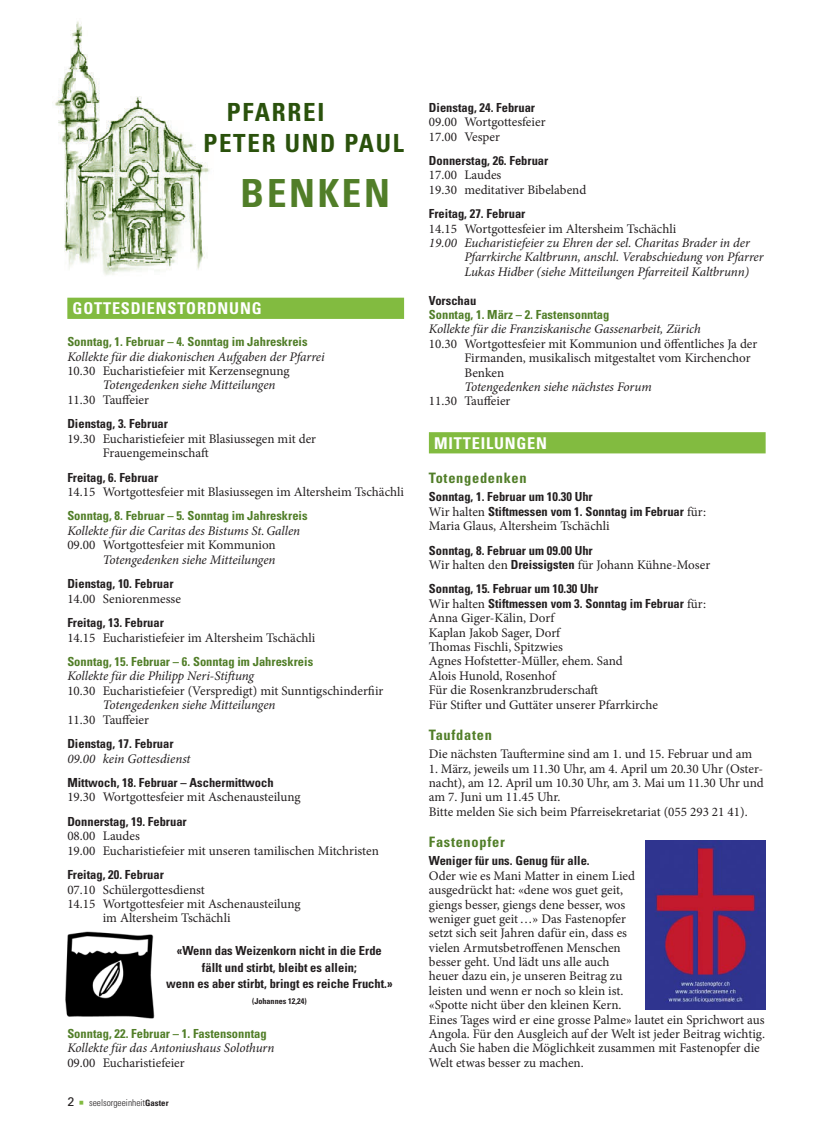
<style>
.page{position:relative;width:833px;height:1134px;background:#fff}
.page>*{position:absolute;margin:0;border:0;box-sizing:border-box;transform-origin:0 0}
.t1{font:700 condensed 38.75px "Univers LT Std";color:#517e28}
.t2{font:700 condensed 25px/31.2px "Univers LT Std";color:#2a510c}
.t3{font:700 condensed 16.25px "Univers LT Std";letter-spacing:.05em;color:#fff}
.t4{font:700 condensed 14.38px "Univers LT Std";letter-spacing:.05em;color:#517e28}
.t5{font:13.12px/14.4px "Minion Pro";color:#231f20}
.t6{font:italic 13.12px/14.4px "Minion Pro";letter-spacing:-.01em;color:#231f20}
.t7{font:700 condensed 12.5px/14.4px "Univers LT Std";color:#231f20}
.t8{font:700 condensed 12.5px "Univers LT Std";color:#517e28}
.t9{font:300 condensed 9.38px "Univers LT Std";color:#231f20}
.t10{font:700 condensed 8.12px "Univers LT Std";color:#231f20}
.s1{font-weight:400;font-stretch:normal;font-size:12.5px}
.s2{font-family:"Minion Pro";font-weight:400;font-stretch:normal;font-size:13.12px;color:#82bb40}
.s3{font-weight:700;font-size:8.75px}
.s4{font-family:"Minion Pro";font-weight:400;font-stretch:normal;font-size:13.12px}
.s5{font-family:"Univers LT Std";font-weight:700;font-stretch:condensed;font-size:12.5px}
</style>
<div class="page">
<div style="left:67px;top:298px;width:337px;height:21px;background:#82bb40"></div>
<div style="left:429px;top:432px;width:336px;height:21px;background:#82bb40"></div>
<img style="left:52px;top:21px;width:158px;height:254px">
<img style="left:65px;top:931px;width:90px;height:88px">
<img style="left:645px;top:840px;width:120px;height:170px">
<h2 class="t2" style="left:203px;top:96px;width:54px;text-indent:24px">Pfarrei<br>Peter</h2>
<h2 class="t2" style="left:285px;top:127px;width:18px">und</h2>
<h2 class="t2" style="left:344px;top:127px;width:31px">Paul</h2>
<h1 class="t1" style="left:241px;top:170px;width:124px">Benken</h1>
<p class="t3" style="left:73px;top:298px;width:190px">GOTTESDIENSTORDNUNG</p>
<p class="t8" style="left:67px;top:334px;width:242px">Sonntag, 1. Februar – 4. Sonntag im Jahreskreis</p>
<p class="t6" style="left:67px;top:349px;width:259px">Kollekte für die diakonischen Aufgaben der Pfarrei</p>
<p class="t5" style="left:67px;top:364px;width:224px">10.30 Eucharistiefeier mit Kerzensegnung</p>
<p class="t6" style="left:103px;top:378px;width:174px">Totengedenken siehe Mitteilungen</p>
<p class="t5" style="left:67px;top:393px;width:83px">11.30 Tauffeier</p>
<p class="t7" style="left:67px;top:417px;width:102px">Dienstag, 3. Februar</p>
<p class="t5" style="left:103px;top:431px;width:215px;text-indent:-35px">19.30 Eucharistiefeier mit Blasiussegen mit der<br>Frauengemeinschaft</p>
<p class="t7" style="left:67px;top:470px;width:92px">Freitag, 6. Februar</p>
<p class="t5" style="left:67px;top:485px;width:338px">14.15 Wortgottesfeier mit Blasiussegen im Altersheim Tschächli</p>
<p class="t8" style="left:67px;top:508px;width:242px">Sonntag, 8. Februar – 5. Sonntag im Jahreskreis</p>
<p class="t6" style="left:67px;top:523px;width:234px">Kollekte für die Caritas des Bistums St.Gallen</p>
<p class="t5" style="left:67px;top:538px;width:210px">09.00 Wortgottesfeier mit Kommunion</p>
<p class="t6" style="left:103px;top:552px;width:174px">Totengedenken siehe Mitteilungen</p>
<p class="t7" style="left:67px;top:576px;width:108px">Dienstag, 10. Februar</p>
<p class="t5" style="left:67px;top:591px;width:115px">14.00 Seniorenmesse</p>
<p class="t7" style="left:67px;top:615px;width:98px">Freitag, 13. Februar</p>
<p class="t5" style="left:67px;top:630px;width:250px">14.15 Eucharistiefeier im Altersheim Tschächli</p>
<p class="t8" style="left:67px;top:654px;width:247px">Sonntag, 15. Februar – 6. Sonntag im Jahreskreis</p>
<p class="t6" style="left:67px;top:669px;width:188px">Kollekte für die Philipp Neri-Stiftung</p>
<p class="t5" style="left:67px;top:683px;width:317px">10.30 Eucharistiefeier (Verspredigt) mit Sunntigschinderfiir</p>
<p class="t6" style="left:103px;top:698px;width:174px">Totengedenken siehe Mitteilungen</p>
<p class="t5" style="left:67px;top:712px;width:83px">11.30 Tauffeier</p>
<p class="t7" style="left:67px;top:736px;width:108px">Dienstag, 17. Februar</p>
<p class="t6" style="left:67px;top:751px;width:125px">09.00 kein Gottesdienst</p>
<p class="t7" style="left:67px;top:775px;width:208px">Mittwoch, 18. Februar – Aschermittwoch</p>
<p class="t5" style="left:67px;top:790px;width:235px">19.30 Wortgottesfeier mit Aschenausteilung</p>
<p class="t7" style="left:67px;top:814px;width:121px">Donnerstag, 19. Februar</p>
<p class="t5" style="left:67px;top:829px;width:313px">08.00 Laudes<br>19.00 Eucharistiefeier mit unseren tamilischen Mitchristen</p>
<p class="t7" style="left:67px;top:867px;width:98px">Freitag, 20. Februar</p>
<p class="t5" style="left:67px;top:882px;width:139px">07.10 Schülergottesdienst</p>
<p class="t5" style="left:67px;top:897px;width:235px">14.15 Wortgottesfeier mit Aschenausteilung</p>
<p class="t5" style="left:103px;top:911px;width:129px">im Altersheim Tschächli</p>
<p class="t7" style="left:166px;top:943px;width:228px;line-height:16.2px;text-align:center">«Wenn das Weizenkorn nicht in die Erde fällt und stirbt, bleibt es allein;<br>wenn es aber stirbt, bringt es reiche Frucht.»</p>
<p class="t10" style="left:252px;top:996px;width:56px">(Johannes 12,24)</p>
<p class="t8" style="left:67px;top:1026px;width:201px">Sonntag, 22. Februar – 1. Fastensonntag</p>
<p class="t6" style="left:67px;top:1041px;width:209px">Kollekte für das Antoniushaus Solothurn</p>
<p class="t5" style="left:67px;top:1055px;width:119px">09.00 Eucharistiefeier</p>
<p class="t9" style="left:67px;top:1097px;width:103px"><span class="s1">2</span> <span class="s2">■</span> seelsorgeeinheit<span class="s3">Gaster</span></p>
<p class="t7" style="left:429px;top:100px;width:108px">Dienstag, 24. Februar</p>
<p class="t5" style="left:429px;top:115px;width:118px">09.00 Wortgottesfeier<br>17.00 Vesper</p>
<p class="t7" style="left:429px;top:153px;width:121px">Donnerstag, 26. Februar</p>
<p class="t5" style="left:429px;top:168px;width:159px">17.00 Laudes<br>19.30 meditativer Bibelabend</p>
<p class="t7" style="left:429px;top:207px;width:98px">Freitag, 27. Februar</p>
<p class="t5" style="left:429px;top:221px;width:249px">14.15 Wortgottesfeier im Altersheim Tschächli</p>
<p class="t6" style="left:464px;top:236px;width:301px;text-indent:-35px">19.00 Eucharistiefeier zu Ehren der sel. Charitas Brader in der<br>Pfarrkirche Kaltbrunn, anschl. Verabschiedung von Pfarrer<br>Lukas Hidber (siehe Mitteilungen Pfarreiteil Kaltbrunn)</p>
<p class="t7" style="left:429px;top:293px;width:49px">Vorschau</p>
<p class="t8" style="left:429px;top:307px;width:182px">Sonntag, 1. März – 2. Fastensonntag</p>
<p class="t6" style="left:429px;top:322px;width:273px">Kollekte für die Franziskanische Gassenarbeit, Zürich</p>
<p class="t5" style="left:464px;top:336px;width:294px;text-indent:-35px">10.30 Wortgottesfeier mit Kommunion und öffentliches Ja der<br>Firmanden, musikalisch mitgestaltet vom Kirchenchor<br>Benken</p>
<p class="t6" style="left:464px;top:379px;width:189px">Totengedenken siehe nächstes Forum</p>
<p class="t5" style="left:429px;top:394px;width:83px">11.30 Tauffeier</p>
<p class="t3" style="left:434px;top:433px;width:114px">MITTEILUNGEN</p>
<p class="t4" style="left:429px;top:470px;width:99px">Totengedenken</p>
<p class="t7" style="left:429px;top:490px;width:279px">Sonntag, 1. Februar um 10.30 Uhr<br><span class="s4">Wir halten</span> Stiftmessen vom 1. Sonntag im Februar <span class="s4">für:</span></p>
<p class="t5" style="left:429px;top:519px;width:182px">Maria Glaus, Altersheim Tschächli</p>
<p class="t7" style="left:429px;top:543px;width:165px">Sonntag, 8. Februar um 09.00 Uhr</p>
<p class="t5" style="left:429px;top:558px;width:283px">Wir halten den <span class="s5">Dreissigsten</span> für Johann Kühne-Moser</p>
<p class="t7" style="left:429px;top:582px;width:279px">Sonntag, 15. Februar um 10.30 Uhr<br><span class="s4">Wir halten</span> Stiftmessen vom 3. Sonntag im Februar <span class="s4">für:</span></p>
<p class="t5" style="left:429px;top:611px;width:230px">Anna Giger-Kälin, Dorf<br>Kaplan Jakob Sager, Dorf<br>Thomas Fischli, Spitzwies<br>Agnes Hofstetter-Müller, ehem. Sand<br>Alois Hunold, Rosenhof<br>Für die Rosenkranzbruderschaft<br>Für Stifter und Guttäter unserer Pfarrkirche</p>
<p class="t4" style="left:429px;top:726px;width:64px">Taufdaten</p>
<p class="t5" style="left:429px;top:747px;width:325px">Die nächsten Tauftermine sind am 1. und 15. Februar und am</p>
<p class="t5" style="left:429px;top:761px;width:336px">1. März, jeweils um 11.30 Uhr, am 4. April um 20.30 Uhr (Oster&shy;nacht), am 12. April um 10.30 Uhr, am 3. Mai um 11.30 Uhr und am 7. Juni um 11.45 Uhr.<br>Bitte melden Sie sich beim Pfarreisekretariat (055 293 21 41).</p>
<p class="t4" style="left:429px;top:833px;width:77px">Fastenopfer</p>
<p class="t7" style="left:429px;top:854px;width:162px">Weniger für uns. Genug für alle.</p>
<p class="t5" style="left:429px;top:868px;width:338px">Oder wie es Mani Matter in einem Lied<br>ausgedrückt hat: «dene wos guet geit,<br>giengs besser, giengs dene besser, wos<br>weniger guet geit…» Das Fastenopfer<br>setzt sich seit Jahren dafür ein, dass es<br>vielen Armutsbetroffenen Menschen<br>besser geht. Und lädt uns alle auch<br>heuer dazu ein, je unseren Beitrag zu<br>leisten und wenn er noch so klein ist.<br>«Spotte nicht über den kleinen Kern.<br>Eines Tages wird er eine grosse Palme» lautet ein Sprichwort aus Angola. Für den Ausgleich auf der Welt ist jeder Beitrag wichtig.<br>Auch Sie haben die Möglichkeit zusammen mit Fastenopfer die Welt etwas besser zu machen.</p>
</div>
